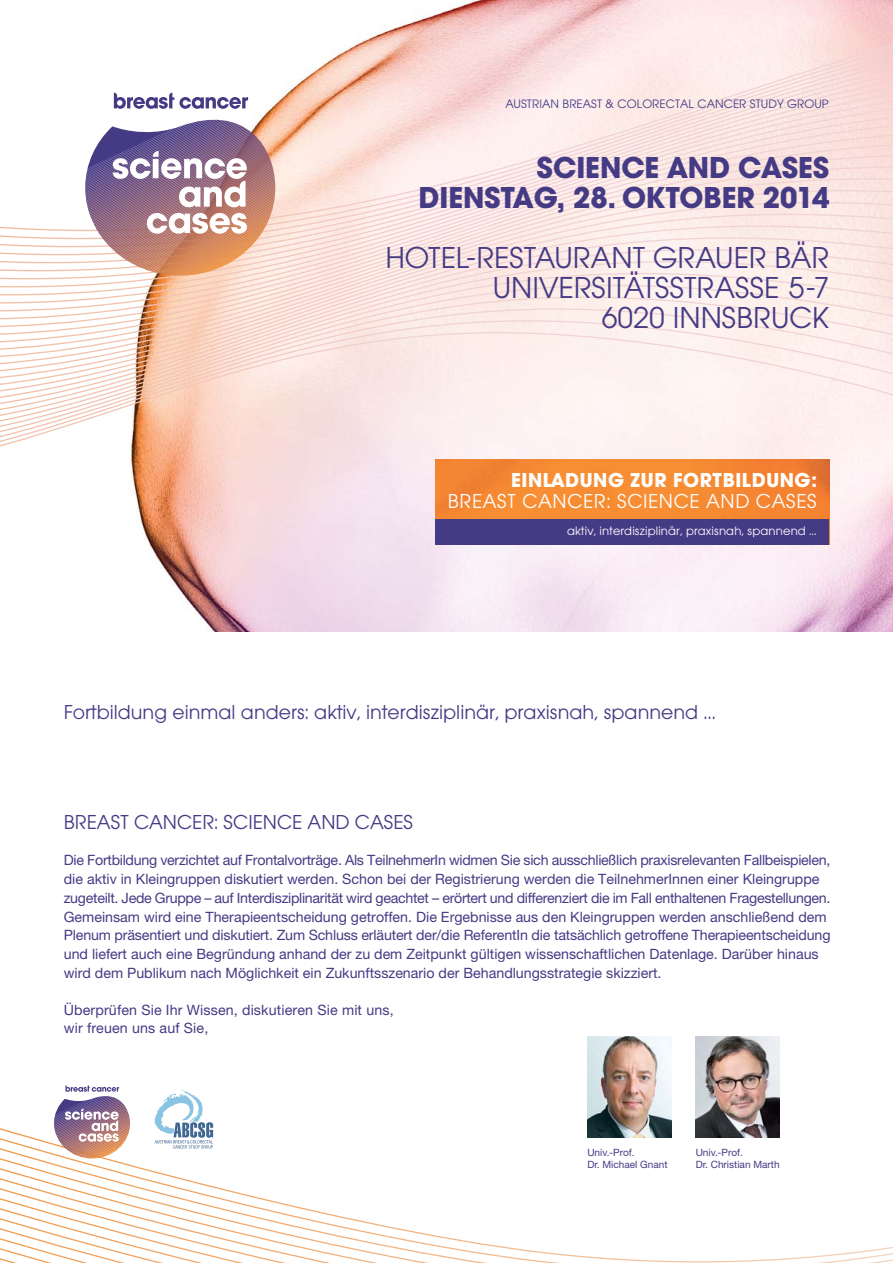
<style>
.page{position:relative;width:893px;height:1263px;background:#fff}
.page>*{position:absolute;margin:0;border:0;box-sizing:border-box;transform-origin:0 0}
.t1{font:31.5px/30px "Avant Garde Gothic Itc T";color:#453b85;text-align:right}
.t2{font:700 31.5px/30px "Avant Garde Gothic Itc T";color:#453b85;text-align:right}
.t3{font:21px "Avant Garde Gothic Itc T";color:#453b85}
.t4{font:21px "Avant Garde Gothic Itc T";letter-spacing:.03em;color:#fff}
.t5{font:700 21px "Avant Garde Gothic Itc T";letter-spacing:.03em;color:#fff}
.t6{font:14.25px/18.8px "Helvetica Neue";color:#453b85}
.t7{font:12.75px "Avant Garde Gothic Itc T";letter-spacing:.01em;color:#fff}
.t8{font:12.75px "Avant Garde Gothic Itc T";letter-spacing:.005em;color:#453b85}
.t9{font:10.05px/12.3px "Helvetica Neue";color:#453b85}
</style>
<div class="page">
<img style="left:135px;top:494px;width:758px;height:137px">
<svg style="left:137px;top:0;width:756px;height:494px;fill:#fceae7"></svg>
<svg style="left:0;top:0;width:275px;height:355px"></svg>
<img style="left:435px;top:459px;width:394px;height:60px">
<div style="left:435px;top:519px;width:394px;height:25px;background:#453b85"></div>
<svg style="left:727px;top:1137px;width:166px;height:126px"></svg>
<svg style="left:154px;top:1090px;width:59px;height:58px"></svg>
<svg style="left:54px;top:1085px;width:76px;height:73px"></svg>
<img style="left:696px;top:1036px;width:84px;height:101px">
<img style="left:587px;top:1036px;width:84px;height:101px">
<p class="t8" style="left:505px;top:99px;width:325px">AUSTRIAN BREAST &amp; COLORECTAL CANCER STUDY GROUP</p>
<h1 class="t2" style="left:419px;top:156px;width:412px">SCIENCE AND CASES<br>DIENSTAG, 28. OKTOBER 2014</h1>
<h1 class="t1" style="left:385px;top:246px;width:445px">HOTEL-RESTAURANT GRAUER BÄR<br>UNIVERSITÄTSSTRASSE 5-7<br>6020 INNSBRUCK</h1>
<h2 class="t5" style="left:511px;top:471px;width:307px">EINLADUNG ZUR FORTBILDUNG:</h2>
<h2 class="t4" style="left:448px;top:492px;width:371px">BREAST CANCER: SCIENCE AND CASES</h2>
<p class="t7" style="left:567px;top:525px;width:251px">aktiv, interdisziplinär, praxisnah, spannend …</p>
<h2 class="t3" style="left:64px;top:703px;width:654px">Fortbildung einmal anders: aktiv, interdisziplinär, praxisnah, spannend …</h2>
<h2 class="t3" style="left:64px;top:813px;width:351px">BREAST CANCER: SCIENCE AND CASES</h2>
<p class="t6" style="left:64px;top:852px;width:768px">Die Fortbildung verzichtet auf Frontalvorträge. Als TeilnehmerIn widmen Sie sich ausschließlich praxisrelevanten Fallbeispielen, die aktiv in Kleingruppen diskutiert werden. Schon bei der Registrierung werden die TeilnehmerInnen einer Kleingruppe zugeteilt. Jede Gruppe – auf Interdisziplinarität wird geachtet – erörtert und differenziert die im Fall enthaltenen Fragestellungen.<br>Gemeinsam wird eine Therapieentscheidung getroffen. Die Ergebnisse aus den Kleingruppen werden anschließend dem Plenum präsentiert und diskutiert. Zum Schluss erläutert der/die ReferentIn die tatsächlich getroffene Therapieentscheidung und liefert auch eine Begründung anhand der zu dem Zeitpunkt gültigen wissenschaftlichen Datenlage. Darüber hinaus wird dem Publikum nach Möglichkeit ein Zukunftsszenario der Behandlungsstrategie skizziert.</p>
<p class="t6" style="left:64px;top:1001px;width:331px">Überprüfen Sie Ihr Wissen, diskutieren Sie mit uns, wir freuen uns auf Sie,</p>
<p class="t9" style="left:587px;top:1147px;width:82px">Univ.-Prof.<br>Dr. Michael Gnant</p>
<p class="t9" style="left:696px;top:1147px;width:85px">Univ.-Prof.<br>Dr. Christian Marth</p>
</div>
